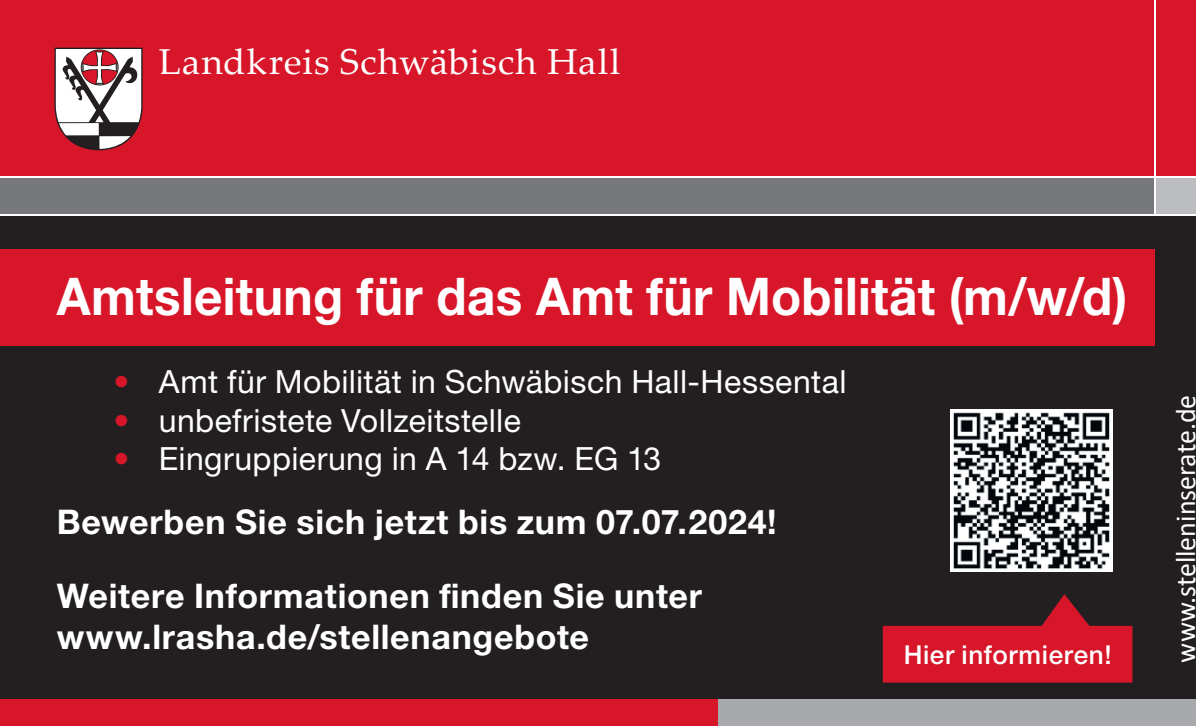
<style>
.page{position:relative;width:1196px;height:726px;background:#fff}
.page>*{position:absolute;margin:0;border:0;box-sizing:border-box;transform-origin:0 0}
.t1{font:700 52px "Helvetica Neue LT Pro";letter-spacing:.005em;color:#fff;scale:.95 1}
.t2{font:36px "Palatino Linotype";letter-spacing:.025em;color:#fff}
.t3{font:700 34px/40.8px "Helvetica Neue LT Pro";letter-spacing:.02em;color:#fff}
.t4{font:32px "Helvetica Neue LT Pro";letter-spacing:.015em;color:#fff}
.t5{font:28.4px "Calibri";color:#fff}
.t6{font:500 26px "Helvetica Neue LT Pro";letter-spacing:.025em;color:#fff}
.s1{color:#d71729}
</style>
<div class="page">
<div style="left:0;top:175px;width:1195px;height:551px;background:#231f20"></div>
<div style="left:0;top:249px;width:1154px;height:96px;background:#d71729"></div>
<div style="left:1155px;top:176px;width:40px;height:38px;background:#bcbdc0"></div>
<div style="left:0;top:0;width:1195px;height:176px;background:#d71729"></div>
<div style="left:0;top:176px;width:1155px;height:38px;background:#76787b"></div>
<hr style="left:0;top:176px;width:1195px;height:2px;background:#fff">
<hr style="left:0;top:214px;width:1195px;height:1px;background:#fff">
<hr style="left:1154px;top:0;width:1px;height:215px;background:#fff">
<div style="left:0;top:699px;width:1195px;height:27px;background:#a8a9ad"></div>
<div style="left:0;top:699px;width:717px;height:27px;background:#d71729"></div>
<svg style="left:54px;top:48px;width:88px;height:103px"></svg>
<svg style="left:882px;top:594px;width:250px;height:88px"></svg>
<img style="left:950px;top:409px;width:162px;height:162px">
<p class="t2" style="left:159px;top:36px;width:463px">Landkreis Schwäbisch Hall</p>
<p class="t1" style="left:57px;top:264px;width:1128px">Amtsleitung für das Amt für Mobilität (m/w/d)</p>
<p class="t4" style="left:113px;top:362px;width:734px"><span class="s1">•</span> Amt für Mobilität in Schwäbisch Hall-Hessental</p>
<p class="t4" style="left:113px;top:400px;width:409px"><span class="s1">•</span> unbefristete Vollzeitstelle</p>
<p class="t4" style="left:113px;top:439px;width:549px"><span class="s1">•</span> Eingruppierung in A 14 bzw. EG 13</p>
<p class="t3" style="left:57px;top:500px;width:721px">Bewerben Sie sich jetzt bis zum 07.07.2024!</p>
<p class="t3" style="left:57px;top:575px;width:647px">Weitere Informationen finden Sie unter www.lrasha.de/stellenangebote</p>
<p class="t6" style="left:903px;top:638px;width:209px">Hier informieren!</p>
<p class="t5" style="left:1165px;top:662px;width:269px;rotate:-90deg">www.stelleninserate.de</p>
</div>
